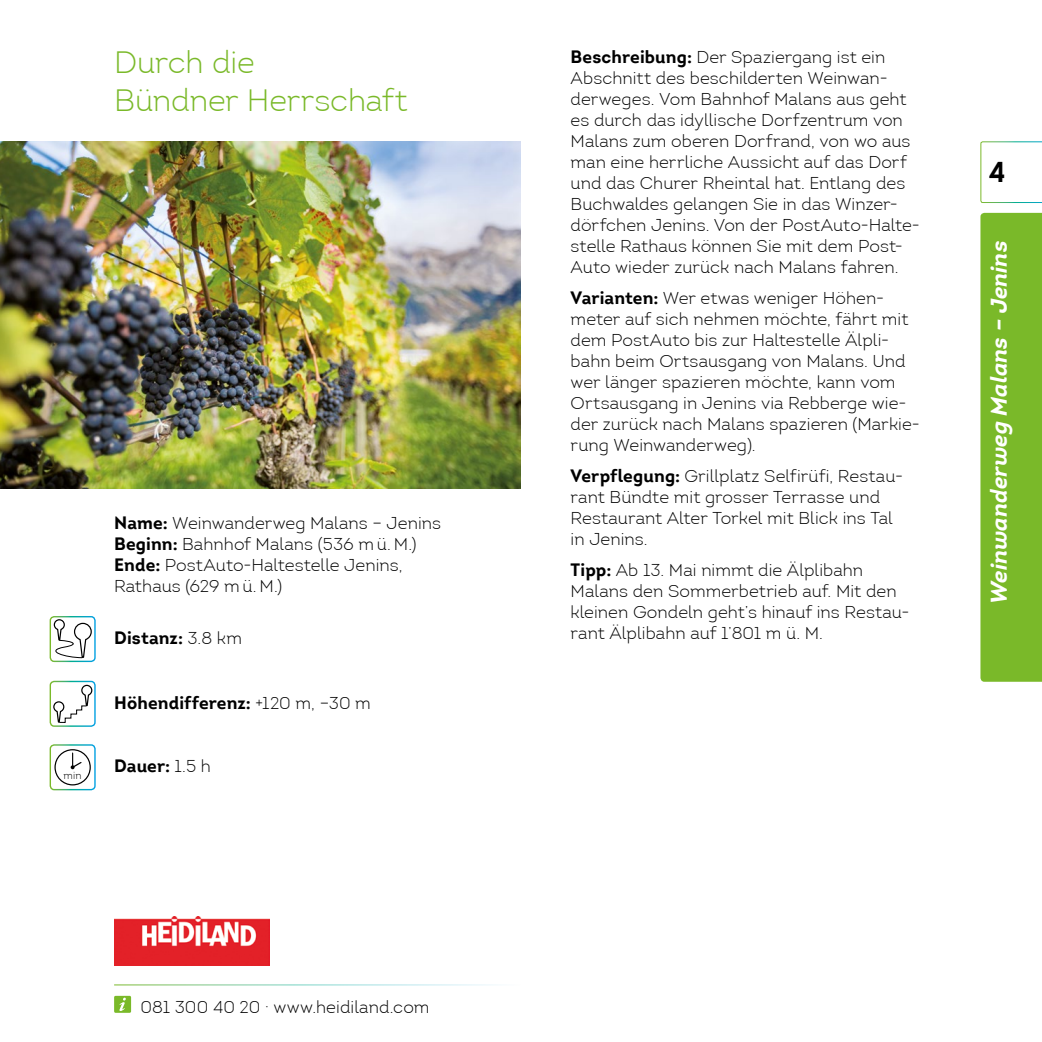
<style>
.page{position:relative;width:1042px;height:1042px;background:#fff}
.page>*{position:absolute;margin:0;border:0;box-sizing:border-box;transform-origin:0 0}
.t1{font:300 31.5px/37.8px "Intro";letter-spacing:-.005em;color:#7ab929}
.t2{font:700 28px "Intro";color:#000}
.t3{font:italic 700 22.75px "Intro";letter-spacing:-.005em;color:#fff}
.t4{font:300 17.5px/21px "Intro";letter-spacing:.005em;color:#000}
.t5{font:700 17.5px "Intro";letter-spacing:.005em;color:#000}
.t6{font:300 10.5px "Intro";color:#000}
.s1{font-weight:700}
.s2{font-weight:300}
</style>
<div class="page">
<img style="left:0;top:141px;width:521px;height:348px">
<div style="left:50px;top:616px;width:46px;height:46px;border:1px solid #fff;border-radius:4px"></div>
<svg style="left:49px;top:618px;width:43px;height:40px"></svg>
<div style="left:50px;top:681px;width:46px;height:46px;border:1px solid #fff;border-radius:4px"></div>
<svg style="left:53px;top:684px;width:40px;height:39px"></svg>
<div style="left:50px;top:744px;width:46px;height:46px;border:1px solid #fff;border-radius:4px"></div>
<div style="left:54px;top:749px;width:37px;height:36px;border:1px solid #000;border-radius:50%"></div>
<svg style="left:71px;top:752px;width:11px;height:17px"></svg>
<div style="left:980px;top:213px;width:62px;height:469px;background:#7ab929"></div>
<svg style="left:980px;top:141px;width:62px;height:62px"></svg>
<div style="left:114px;top:996px;width:17px;height:17px;background:#7ab929;border-radius:2px"></div>
<svg style="left:119px;top:997px;width:7px;height:14px"></svg>
<img style="left:114px;top:916px;width:155px;height:49px">
<h1 class="t1" style="left:114px;top:43px;width:295px">Durch die<br>Bündner Herrschaft</h1>
<p class="t6" style="left:64px;top:769px;width:20px">min</p>
<p class="t4" style="left:114px;top:512px;width:328px"><span class="s1">Name:</span> Weinwanderweg Malans – Jenins<br><span class="s1">Beginn:</span> Bahnhof Malans (536 m ü. M.)<br><span class="s1">Ende:</span> PostAuto-Haltestelle Jenins,<br>Rathaus (629 m ü. M.)</p>
<p class="t5" style="left:114px;top:627px;width:129px">Distanz: <span class="s2">3.8 km</span></p>
<p class="t5" style="left:114px;top:691px;width:258px">Höhendifferenz: <span class="s2">+120 m, –30 m</span></p>
<p class="t5" style="left:114px;top:755px;width:98px">Dauer: <span class="s2">1.5 h</span></p>
<p class="t4" style="left:140px;top:996px;width:291px">081 300 40 20 · www.heidiland.com</p>
<p class="t4" style="left:570px;top:46px;width:351px"><span class="s1">Beschreibung:</span> Der Spaziergang ist ein Abschnitt des beschilderten Weinwan&shy;derweges. Vom Bahnhof Malans aus geht es durch das idyllische Dorfzentrum von Malans zum oberen Dorfrand, von wo aus man eine herrliche Aussicht auf das Dorf und das Churer Rheintal hat. Entlang des Buchwaldes gelangen Sie in das Winzer&shy;dörfchen Jenins. Von der PostAuto-Halte&shy;stelle Rathaus können Sie mit dem Post-Auto wieder zurück nach Malans fahren.</p>
<p class="t4" style="left:570px;top:287px;width:351px"><span class="s1">Varianten:</span> Wer etwas weniger Höhen&shy;meter auf sich nehmen möchte, fährt mit dem PostAuto bis zur Haltestelle Älpli&shy;bahn beim Ortsausgang von Malans. Und wer länger spazieren möchte, kann vom Ortsausgang in Jenins via Rebberge wie&shy;der zurück nach Malans spazieren (Markie&shy;rung Weinwanderweg).</p>
<p class="t4" style="left:570px;top:465px;width:334px"><span class="s1">Verpflegung:</span> Grillplatz Selfirüfi, Restau&shy;rant Bündte mit grosser Terrasse und Restaurant Alter Torkel mit Blick ins Tal in Jenins.</p>
<p class="t4" style="left:570px;top:559px;width:340px"><span class="s1">Tipp:</span> Ab 13. Mai nimmt die Älplibahn Malans den Sommerbetrieb auf. Mit den kleinen Gondeln geht’s hinauf ins Restau&shy;rant Älplibahn auf 1’801 m ü. M.</p>
<h2 class="t2" style="left:989px;top:154px;width:18px">4</h2>
<h3 class="t3" style="left:984px;top:604px;width:365px;rotate:-90deg">Weinwanderweg Malans – Jenins</h3>
</div>
